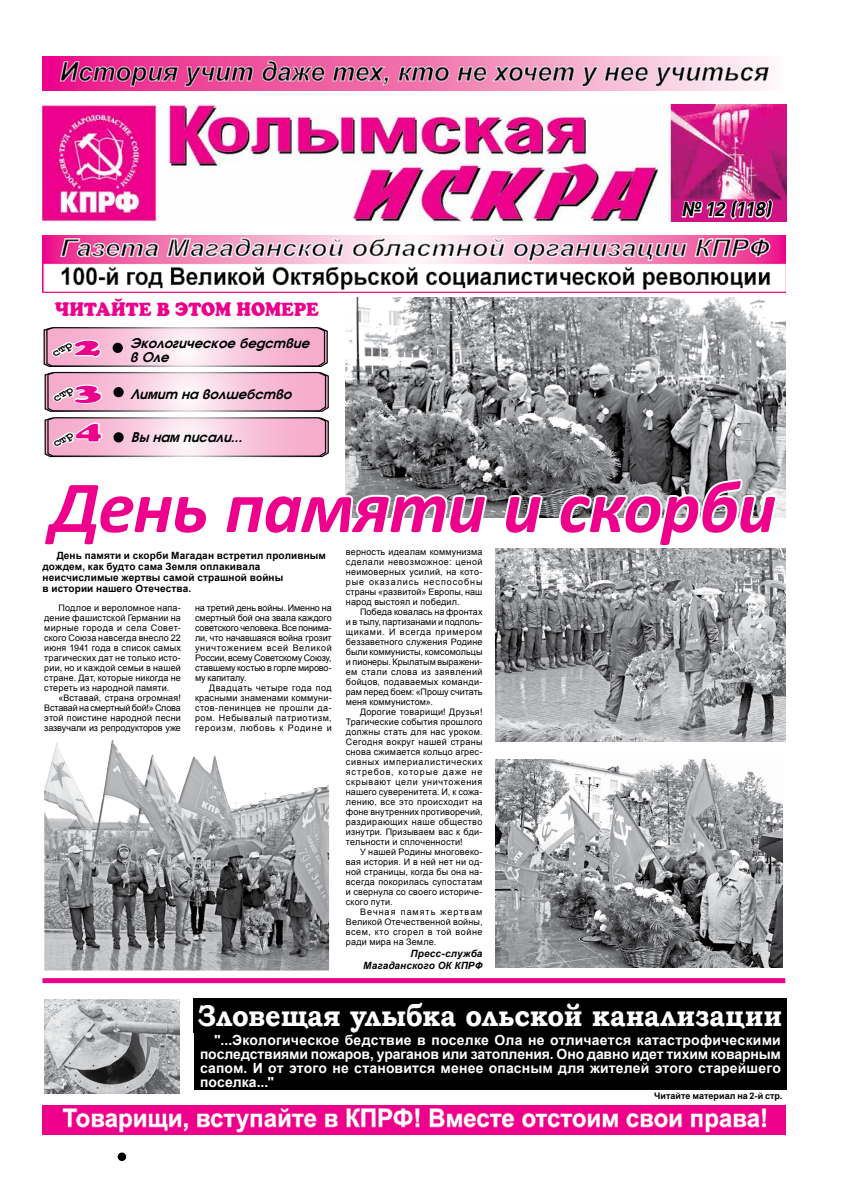
<style>
.page{position:relative;width:842px;height:1191px;background:#fff}
.page>*{position:absolute;margin:0;border:0;box-sizing:border-box;transform-origin:0 0}
.t1{font:italic 700 74px "Calibri";letter-spacing:-.015em;color:#ec008c}
.t2{font:700 30px "Bookman Old Style";letter-spacing:-.005em;color:#fff;scale:.9 1}
.t3{font:italic 700 20px "DIN Pro";color:#000}
.t4{font:19.2px "Cooper";color:#ec008c;scale:.9 1}
.t5{font:700 14px/14px "Arial";letter-spacing:.01em;color:#fff;text-align:justify}
.t6{font:italic 700 14px/14px "Avanti";color:#000}
.t7{font:italic 700 12px "Courier New";color:#000}
.t8{font:700 10px/11px "Arial";letter-spacing:.01em;color:#000}
.t9{font:italic 700 10px/12px "Arial";letter-spacing:.01em;color:#000;text-align:right}
.t10{font:9px/10px "Arial";letter-spacing:.02em;color:#000;text-align:justify}
.t11{font:700 9px "Arial";letter-spacing:.005em;color:#000}
.s1{font-family:"Cooper";font-weight:400;font-style:normal;font-size:24px;color:#ec008c}
</style>
<div class="page">
<img style="left:345px;top:298px;width:440px;height:219px">
<img style="left:43px;top:105px;width:744px;height:116px">
<img style="left:43px;top:57px;width:726px;height:34px">
<div style="left:43px;top:235px;width:742px;height:59px;background:#ed1c93"></div>
<img style="left:43px;top:235px;width:742px;height:57px">
<svg style="left:680px;top:197px;width:94px;height:24px"></svg>
<img style="left:43px;top:1106px;width:742px;height:28px">
<div style="left:43px;top:978px;width:742px;height:5px;background:#ec008c"></div>
<div style="left:118px;top:1152px;width:8px;height:9px;background:#000;border-radius:50%"></div>
<svg style="left:43px;top:326px;width:447px;height:192px"></svg>
<svg style="left:502px;top:457px;width:43px;height:61px;background:#78787a"></svg>
<svg style="left:556px;top:456px;width:224px;height:62px"></svg>
<img style="left:495px;top:760px;width:287px;height:208px">
<img style="left:44px;top:740px;width:285px;height:230px">
<img style="left:495px;top:548px;width:290px;height:193px">
<img style="left:44px;top:999px;width:136px;height:94px">
<div style="left:194px;top:1032px;width:593px;height:58px;background:#000"></div>
<div style="left:194px;top:998px;width:593px;height:34px;background:#000"></div>
<h3 class="t3" style="left:681px;top:196px;width:96px">№ 12 (118)</h3>
<h3 class="t4" style="left:55px;top:298px;width:295px">Читайте в этом номере</h3>
<h3 class="t7" style="left:49px;top:346px;width:29px;rotate:-30deg">стр.</h3>
<h3 class="t6" style="left:130px;top:336px;width:181px;text-indent:-55px"><span class="s1">2</span> Экологическое бедствие в Оле</h3>
<h3 class="t7" style="left:50px;top:391px;width:29px;rotate:-30deg">стр.</h3>
<h3 class="t6" style="left:76px;top:387px;width:217px"><span class="s1">3</span> Лимит на волшебство</h3>
<h3 class="t7" style="left:50px;top:437px;width:29px;rotate:-30deg">стр.</h3>
<h3 class="t6" style="left:76px;top:430px;width:168px"><sup>4</sup> Вы нам писали...</h3>
<h1 class="t1" style="left:50px;top:461px;width:727px">День памяти и скорби</h1>
<p class="t8" style="left:43px;top:550px;width:285px;text-indent:14px">День памяти и скорби Магадан встретил проливным дождем, как будто сама Земля оплакивала неисчислимые жертвы самой страшной войны<br>в истории нашего Отечества.</p>
<p class="t10" style="left:44px;top:602px;width:138px;text-indent:14px">Подлое и вероломное напа&shy;дение фашистской Германии на мирные города и села Совет&shy;ского Союза навсегда внесло 22 июня 1941 года в список самых трагических дат не только исто&shy;рии, но и каждой семьи в нашей стране. Дат, которые никогда не стереть из народной памяти.</p>
<p class="t10" style="left:44px;top:692px;width:138px;text-indent:14px">«Вставай, страна огромная!<br>Вставай на смертный бой!» Слова этой поистине народной песни зазвучали из репродукторов уже</p>
<p class="t10" style="left:195px;top:603px;width:138px">на третий день войны. Именно на смертный бой она звала каждого советского человека. Все понима&shy;ли, что начавшаяся война грозит уничтожением всей Великой России, всему Советскому Союзу, ставшему костью в горле мирово&shy;му капиталу.</p>
<p class="t10" style="left:195px;top:683px;width:138px;text-indent:14px">Двадцать четыре года под красными знаменами коммуни&shy;стов-ленинцев не прошли да&shy;ром. Небывалый патриотизм, героизм, любовь к Родине и</p>
<p class="t10" style="left:346px;top:547px;width:138px">верность идеалам коммунизма сделали невозможное: ценой неимоверных усилий, на кото&shy;рые оказались неспособны страны «развитой» Европы, наш народ выстоял и победил.</p>
<p class="t10" style="left:346px;top:607px;width:138px;text-indent:14px">Победа ковалась на фронтах и в тылу, партизанами и подполь&shy;щиками. И всегда примером беззаветного служения Родине были коммунисты, комсомольцы и пионеры. Крылатым выражени&shy;ем стали слова из заявлений бойцов, подаваемых команди&shy;рам перед боем: «Прошу считать меня коммунистом».</p>
<p class="t10" style="left:346px;top:707px;width:138px;text-indent:14px">Дорогие товарищи! Друзья!<br>Трагические события прошлого должны стать для нас уроком.<br>Сегодня вокруг нашей страны снова сжимается кольцо агрес&shy;сивных империалистических ястребов, которые даже не скрывают цели уничтожения нашего суверенитета. И, к сожа&shy;лению, все это происходит на фоне внутренних противоречий, раздирающих наше общество изнутри. Призываем вас к бди&shy;тельности и сплоченности!</p>
<p class="t10" style="left:346px;top:847px;width:138px;text-indent:14px">У нашей Родины многовеко&shy;вая история. И в ней нет ни од&shy;ной страницы, когда бы она на&shy;всегда покорилась супостатам и свернула со своего историче&shy;ского пути.</p>
<p class="t10" style="left:346px;top:907px;width:138px;text-indent:14px">Вечная память жертвам Великой Отечественной войны, всем, кто сгорел в той войне ради мира на Земле.</p>
<p class="t9" style="left:363px;top:948px;width:121px">Пресс-служба<br>Магаданского ОК КПРФ</p>
<h2 class="t2" style="left:198px;top:994px;width:651px">Зловещая улыбка ольской канализации</h2>
<p class="t5" style="left:200px;top:1033px;width:582px;text-indent:14px">"...Экологическое бедствие в поселке Ола не отличается катастрофическими последствиями пожаров, ураганов или затопления. Оно давно идет тихим коварным сапом. И от этого не становится менее опасным для жителей этого старейшего поселка..."</p>
<p class="t11" style="left:654px;top:1090px;width:130px">Читайте материал на 2-й стр.</p>
</div>
